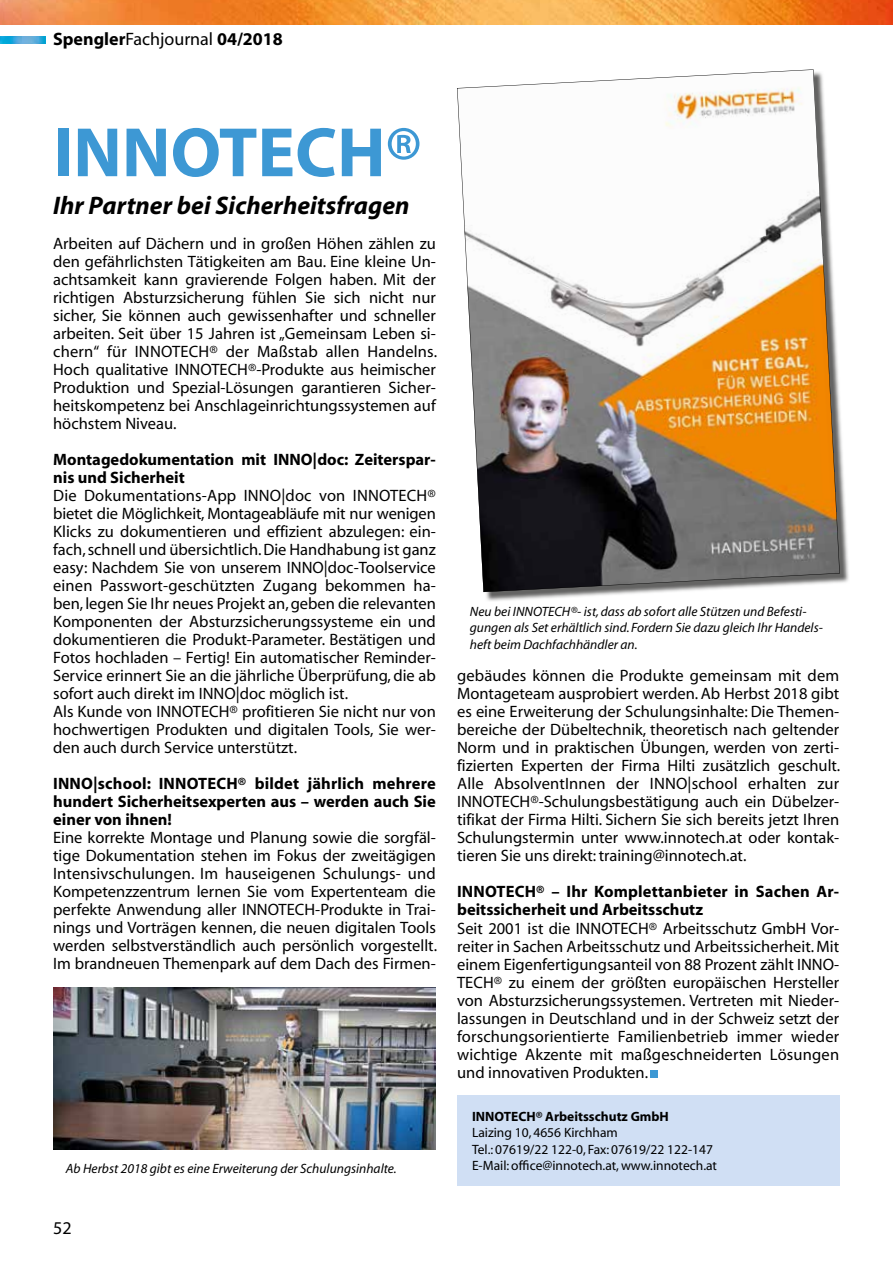
<style>
.page{position:relative;width:893px;height:1263px;background:#fff}
.page>*{position:absolute;margin:0;border:0;box-sizing:border-box;transform-origin:0 0}
.t1{font:700 70.5px "Myriad";color:#3d98d4}
.t2{font:italic 700 25.5px "Myriad";color:#000}
.t3{font:700 18px "Myriad";color:#000}
.t4{font:18px "Myriad";color:#000}
.t5{font:16.5px/18px "Myriad";color:#000;text-align:justify}
.t6{font:700 16.5px/18px "Myriad";color:#000}
.t7{font:italic 13.5px/16.2px "Myriad";color:#000}
.t8{font:13.5px/16.2px "Myriad";color:#000}
.t9{font:700 13.5px "Myriad";color:#000}
.s1{font-weight:400}
</style>
<div class="page">
<img style="left:0;top:36px;width:45px;height:7px">
<img style="left:0;top:0;width:893px;height:25px">
<div style="left:650px;top:1070px;width:8px;height:7px;background:#3d98d4"></div>
<img style="left:483px;top:412px;width:366px;height:189px">
<svg style="left:457px;top:69px;width:383px;height:523px"></svg>
<div style="left:457px;top:1095px;width:383px;height:90px;background:#d0dff4"></div>
<img style="left:53px;top:987px;width:383px;height:162px">
<p class="t3" style="left:53px;top:30px;width:231px">Spengler<span class="s1">Fachjournal</span> 04/2018</p>
<h1 class="t1" style="left:53px;top:116px;width:370px">INNOTECH®</h1>
<h2 class="t2" style="left:53px;top:193px;width:358px">Ihr Partner bei Sicherheitsfragen</h2>
<p class="t5" style="left:53px;top:236px;width:385px">Arbeiten auf Dächern und in großen Höhen zählen zu den gefährlichsten Tätigkeiten am Bau. Eine kleine Un&shy;achtsamkeit kann gravierende Folgen haben. Mit der richtigen Absturzsicherung fühlen Sie sich nicht nur sicher, Sie können auch gewissenhafter und schneller arbeiten. Seit über 15 Jahren ist „Gemeinsam Leben si&shy;chern“ für INNOTECH® der Maßstab allen Handelns.<br>Hoch qualitative INNOTECH®-Produkte aus heimischer Produktion und Spezial-Lösungen garantieren Sicher&shy;heitskompetenz bei Anschlageinrichtungssystemen auf höchstem Niveau.</p>
<p class="t6" style="left:53px;top:451px;width:384px">Montagedokumentation mit INNO|doc: Zeiterspar&shy;nis und Sicherheit</p>
<p class="t5" style="left:53px;top:488px;width:384px;text-align:left">Die Dokumentations-App INNO|doc von INNOTECH® bietet die Möglichkeit, Montageabläufe mit nur wenigen Klicks zu dokumentieren und effizient abzulegen: ein&shy;fach, schnell und übersichtlich. Die Handhabung ist ganz easy: Nachdem Sie von unserem INNO|doc-Toolservice einen Passwort-geschützten Zugang bekommen ha&shy;ben, legen Sie Ihr neues Projekt an, geben die relevanten Komponenten der Absturzsicherungssysteme ein und dokumentieren die Produkt-Parameter. Bestätigen und Fotos hochladen – Fertig! Ein automatischer Reminder-Service erinnert Sie an die jährliche Überprüfung, die ab sofort auch direkt im INNO|doc möglich ist.<br>Als Kunde von INNOTECH® profitieren Sie nicht nur von hochwertigen Produkten und digitalen Tools, Sie wer&shy;den auch durch Service unterstützt.</p>
<p class="t6" style="left:53px;top:775px;width:384px;text-align:justify">INNO|school: INNOTECH® bildet jährlich mehrere hundert Sicherheitsexperten aus – werden auch Sie einer von ihnen!</p>
<p class="t5" style="left:53px;top:830px;width:385px">Eine korrekte Montage und Planung sowie die sorgfäl&shy;tige Dokumentation stehen im Fokus der zweitägigen Intensivschulungen. Im hauseigenen Schulungs- und Kompetenzzentrum lernen Sie vom Expertenteam die perfekte Anwendung aller INNOTECH-Produkte in Trai&shy;nings und Vorträgen kennen, die neuen digitalen Tools werden selbstverständlich auch persönlich vorgestellt.<br>Im brandneuen Themenpark auf dem Dach des Firmen-</p>
<p class="t7" style="left:470px;top:604px;width:354px">Neu bei INNOTECH®- ist, dass ab sofort alle Stützen und Befesti&shy;gungen als Set erhältlich sind. Fordern Sie dazu gleich Ihr Handels&shy;heft beim Dachfachhändler an.</p>
<p class="t5" style="left:457px;top:668px;width:385px">gebäudes können die Produkte gemeinsam mit dem Montageteam ausprobiert werden. Ab Herbst 2018 gibt es eine Erweiterung der Schulungsinhalte: Die Themen&shy;bereiche der Dübeltechnik, theoretisch nach geltender Norm und in praktischen Übungen, werden von zerti&shy;fizierten Experten der Firma Hilti zusätzlich geschult.<br>Alle AbsolventInnen der INNO|school erhalten zur INNOTECH®-Schulungsbestätigung auch ein Dübelzer&shy;tifikat der Firma Hilti. Sichern Sie sich bereits jetzt Ihren Schulungstermin unter www.innotech.at oder kontak&shy;tieren Sie uns direkt: training@innotech.at.</p>
<p class="t6" style="left:457px;top:883px;width:384px">INNOTECH® – Ihr Komplettanbieter in Sachen Ar&shy;beitssicherheit und Arbeitsschutz</p>
<p class="t5" style="left:457px;top:920px;width:384px">Seit 2001 ist die INNOTECH® Arbeitsschutz GmbH Vor&shy;reiter in Sachen Arbeitsschutz und Arbeitssicherheit. Mit einem Eigenfertigungsanteil von 88 Prozent zählt INNO-TECH® zu einem der größten europäischen Hersteller von Absturzsicherungssystemen. Vertreten mit Nieder&shy;lassungen in Deutschland und in der Schweiz setzt der forschungsorientierte Familienbetrieb immer wieder wichtige Akzente mit maßgeschneiderten Lösungen und innovativen Produkten.</p>
<p class="t9" style="left:472px;top:1110px;width:198px">INNOTECH® Arbeitsschutz GmbH</p>
<p class="t8" style="left:472px;top:1125px;width:242px">Laizing 10, 4656 Kirchham<br>Tel.: 07619/22 122-0, Fax: 07619/22 122-147</p>
<p class="t7" style="left:66px;top:1160px;width:332px">Ab Herbst 2018 gibt es eine Erweiterung der Schulungsinhalte.</p>
<p class="t8" style="left:472px;top:1158px;width:247px">E-Mail: office@innotech.at, www.innotech.at</p>
<p class="t4" style="left:53px;top:1219px;width:20px">52</p>
</div>
